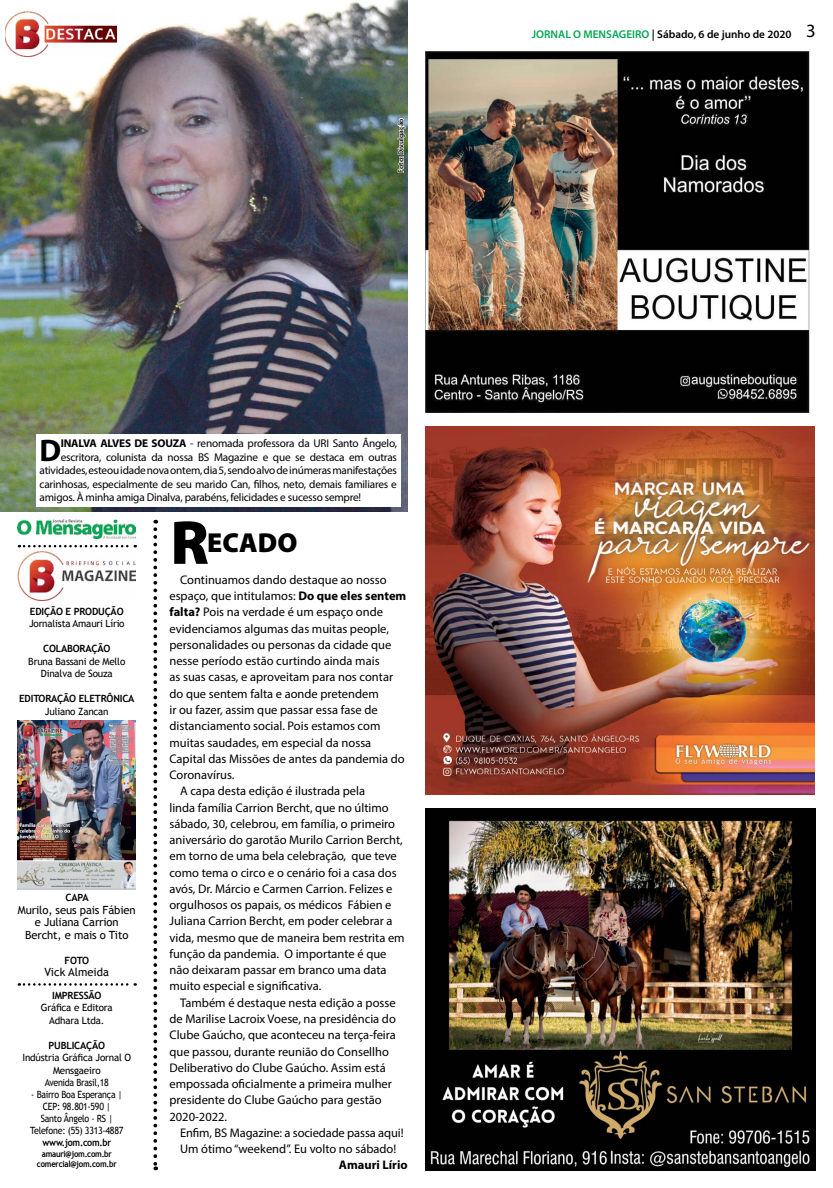
<style>
.page{position:relative;width:833px;height:1188px;background:#fff}
.page>*{position:absolute;margin:0;border:0;box-sizing:border-box;transform-origin:0 0}
.t1{font:900 62.5px "Myriad Pro";color:#000}
.t2{font:700 31.25px "Myriad Pro";color:#000}
.t3{font:900 27.5px "Myriad Pro";color:#000}
.t4{font:12.5px "Myriad Pro";color:#000}
.t5{font:700 12.5px "Myriad Pro";color:#000}
.t6{font:11.25px "Myriad Pro";letter-spacing:-.02em;color:#000}
.t7{font:11.25px/12.5px "Trebuchet MS";letter-spacing:-.01em;color:#000;text-align:center}
.t8{font:600 11.25px "Myriad Pro";color:#000}
.t9{font:10px/12.5px "Trebuchet MS";letter-spacing:-.02em;color:#000;text-align:center}
.t10{font:700 10px "Trebuchet MS";letter-spacing:-.02em;color:#000}
.t11{font:10px/12px "Trebuchet MS";letter-spacing:-.02em;color:#000;text-align:center;scale:.89 1}
.t12{font:700 10px "Trebuchet MS";letter-spacing:-.02em;color:#000;scale:.89 1}
.t13{font:700 8.75px/10.5px "Trebuchet MS";letter-spacing:-.03em;color:#000;text-align:center;scale:.89 1}
.t14{font:600 7.5px "Myriad Pro";color:#000}
.s1{font-weight:700}
.s2{color:#00a651}
.s3{font-weight:400;font-size:18.75px}
</style>
<div class="page">
<img style="left:18px;top:551px;width:118px;height:49px">
<svg style="left:153px;top:529px;width:4px;height:640px"></svg>
<svg style="left:19px;top:544px;width:117px;height:3px"></svg>
<svg style="left:19px;top:983px;width:117px;height:2px"></svg>
<img style="left:18px;top:519px;width:118px;height:19px">
<img style="left:425px;top:808px;width:390px;height:361px">
<img style="left:425px;top:52px;width:385px;height:360px">
<img style="left:425px;top:427px;width:389px;height:367px">
<img style="left:0;top:0;width:408px;height:511px">
<svg style="left:397px;top:118px;width:9px;height:55px"></svg>
<div style="left:36px;top:434px;width:364px;height:73px;background:#fff"></div>
<img style="left:5px;top:12px;width:112px;height:44px">
<img style="left:18px;top:720px;width:118px;height:169px">
<p class="t14" style="left:396px;top:173px;width:56px;rotate:-90deg">Foto: Divulgação</p>
<h2 class="t2" style="left:40px;top:429px;width:23px">D</h2>
<p class="t6" style="left:61px;top:436px;width:338px"><span class="s1">INALVA ALVES DE SOUZA</span> - renomada professora da URI Santo Ângelo,</p>
<p class="t6" style="left:61px;top:450px;width:338px">escritora, colunista da nossa BS Magazine e que se destaca em outras</p>
<p class="t6" style="left:40px;top:463px;width:359px">atividades, esteou idade nova ontem, dia 5, sendo alvo de inúmeras manifestações</p>
<p class="t6" style="left:40px;top:477px;width:359px">carinhosas, especialmente de seu marido Can, filhos, neto, demais familiares e</p>
<p class="t6" style="left:40px;top:490px;width:323px">amigos. À minha amiga Dinalva, parabéns, felicidades e sucesso sempre!</p>
<p class="t10" style="left:30px;top:604px;width:95px">EDIÇÃO E PRODUÇÃO</p>
<p class="t9" style="left:29px;top:617px;width:97px">Jornalista Amauri Lírio</p>
<p class="t10" style="left:43px;top:642px;width:69px">COLABORAÇÃO</p>
<p class="t9" style="left:28px;top:655px;width:98px">Bruna Bassani de Mello<br>Dinalva de Souza</p>
<p class="t10" style="left:19px;top:692px;width:117px">EDITORAÇÃO ELETRÔNICA</p>
<p class="t9" style="left:45px;top:705px;width:65px">Juliano Zancan</p>
<p class="t10" style="left:66px;top:891px;width:25px">CAPA</p>
<p class="t7" style="left:18px;top:903px;width:119px">Murilo, seus pais Fábien e Juliana Carrion<br>Bercht, e mais o Tito</p>
<p class="t10" style="left:64px;top:953px;width:26px">FOTO</p>
<p class="t7" style="left:45px;top:966px;width:66px">Vick Almeida</p>
<p class="t10" style="left:52px;top:988px;width:51px">IMPRESSÃO</p>
<p class="t9" style="left:41px;top:1001px;width:73px">Gráfica e Editora<br>Adhara Ltda.</p>
<p class="t10" style="left:49px;top:1038px;width:58px">PUBLICAÇÃO</p>
<p class="t9" style="left:22px;top:1051px;width:110px">Indústria Gráfica Jornal O<br>Mensgaeiro<br>Avenida Brasil,18</p>
<p class="t11" style="left:30px;top:1088px;width:106px">- Bairro Boa Esperança |<br>CEP: 98.801-590 |<br>Santo Ângelo - RS |<br>Telefone: (55) 3313-4887</p>
<p class="t12" style="left:43px;top:1136px;width:79px">www.jom.com.br</p>
<p class="t13" style="left:37px;top:1148px;width:91px">amauri@jom.com.br comercial@jom.com.br</p>
<h1 class="t1" style="left:170px;top:501px;width:40px">R</h1>
<h3 class="t3" style="left:207px;top:524px;width:92px">ECADO</h3>
<p class="t4" style="left:180px;top:571px;width:208px">Continuamos dando destaque ao nosso</p>
<p class="t4" style="left:169px;top:588px;width:238px">espaço, que intitulamos: <span class="s1">Do que eles sentem</span></p>
<p class="t4" style="left:169px;top:604px;width:215px"><span class="s1">falta?</span> Pois na verdade é um espaço onde</p>
<p class="t4" style="left:169px;top:620px;width:221px">evidenciamos algumas das muitas people,</p>
<p class="t4" style="left:169px;top:636px;width:223px">personalidades ou personas da cidade que</p>
<p class="t4" style="left:169px;top:653px;width:212px">nesse período estão curtindo ainda mais</p>
<p class="t4" style="left:169px;top:669px;width:225px">as suas casas, e aproveitam para nos contar</p>
<p class="t4" style="left:169px;top:685px;width:211px">do que sentem falta e aonde pretendem</p>
<p class="t4" style="left:169px;top:701px;width:210px">ir ou fazer, assim que passar essa fase de</p>
<p class="t4" style="left:169px;top:718px;width:212px">distanciamento social. Pois estamos com</p>
<p class="t4" style="left:169px;top:734px;width:203px">muitas saudades, em especial da nossa</p>
<p class="t4" style="left:169px;top:750px;width:237px">Capital das Missões de antes da pandemia do</p>
<p class="t4" style="left:169px;top:766px;width:66px">Coronavírus.</p>
<p class="t4" style="left:180px;top:783px;width:187px">A capa desta edição é ilustrada pela</p>
<p class="t4" style="left:169px;top:799px;width:221px">linda família Carrion Bercht, que no último</p>
<p class="t4" style="left:169px;top:815px;width:227px">sábado, 30, celebrou, em família, o primeiro</p>
<p class="t4" style="left:169px;top:831px;width:235px">aniversário do garotão Murilo Carrion Bercht,</p>
<p class="t4" style="left:169px;top:848px;width:229px">em torno de uma bela celebração, que teve</p>
<p class="t4" style="left:169px;top:864px;width:229px">como tema o circo e o cenário foi a casa dos</p>
<p class="t4" style="left:169px;top:880px;width:225px">avós, Dr. Márcio e Carmen Carrion. Felizes e</p>
<p class="t4" style="left:169px;top:896px;width:224px">orgulhosos os papais, os médicos Fábien e</p>
<p class="t4" style="left:169px;top:913px;width:225px">Juliana Carrion Bercht, em poder celebrar a</p>
<p class="t4" style="left:169px;top:929px;width:237px">vida, mesmo que de maneira bem restrita em</p>
<p class="t4" style="left:169px;top:945px;width:219px">função da pandemia. O importante é que</p>
<p class="t4" style="left:169px;top:961px;width:219px">não deixaram passar em branco uma data</p>
<p class="t4" style="left:169px;top:978px;width:153px">muito especial e significativa.</p>
<p class="t4" style="left:180px;top:994px;width:217px">Também é destaque nesta edição a posse</p>
<p class="t4" style="left:169px;top:1010px;width:228px">de Marilise Lacroix Voese, na presidência do</p>
<p class="t4" style="left:169px;top:1026px;width:228px">Clube Gaúcho, que aconteceu na terça-feira</p>
<p class="t4" style="left:169px;top:1043px;width:221px">que passou, durante reunião do Consellho</p>
<p class="t4" style="left:169px;top:1059px;width:218px">Deliberativo do Clube Gaúcho. Assim está</p>
<p class="t4" style="left:169px;top:1075px;width:224px">empossada oficialmente a primeira mulher</p>
<p class="t4" style="left:169px;top:1091px;width:214px">presidente do Clube Gaúcho para gestão</p>
<p class="t4" style="left:169px;top:1108px;width:59px">2020-2022.</p>
<p class="t4" style="left:180px;top:1124px;width:225px">Enfim, BS Magazine: a sociedade passa aqui!</p>
<p class="t4" style="left:180px;top:1140px;width:218px">Um ótimo “weekend”. Eu volto no sábado!</p>
<p class="t5" style="left:339px;top:1156px;width:70px">Amauri Lírio</p>
<p class="t8" style="left:532px;top:27px;width:285px"><span class="s2">JORNAL O MENSAGEIRO</span> | Sábado, 6 de junho de 2020 <span class="s3">3</span></p>
</div>
